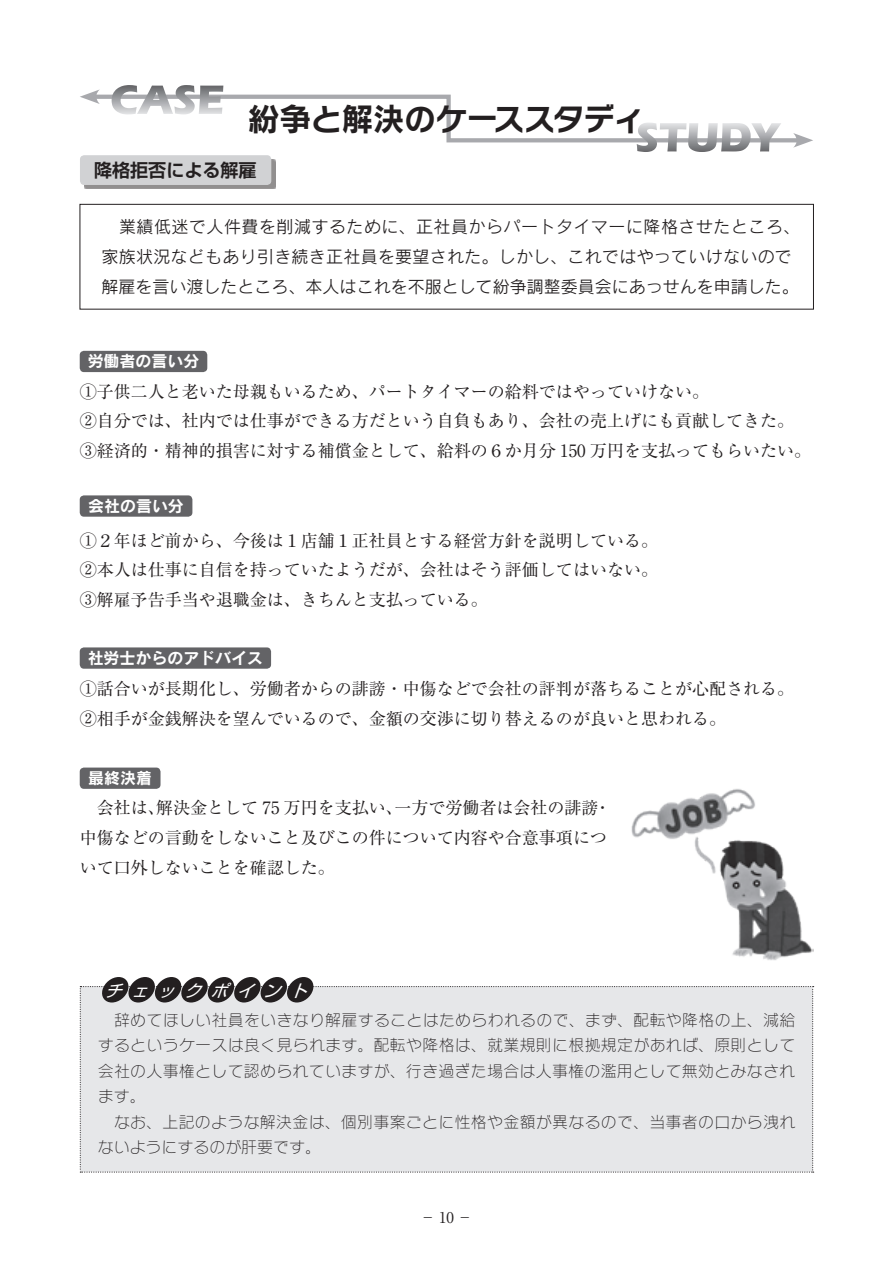
<style>
.page{position:relative;width:893px;height:1263px;background:#fff}
.page>*{position:absolute;margin:0;border:0;box-sizing:border-box;transform-origin:0 0}
.t1{font:31.95px "Rodin NTLG Pro B";letter-spacing:-.03em;color:#231f20}
.t2{font:700 18px "Shin Go Pr 6 De";color:#231f20}
.t3{font:16.95px/29.7px "Ryumin Pr 6 N";color:#231f20}
.t4{font:16.95px/29.7px "Rodin Pro M";letter-spacing:.015em;color:#231f20}
.本文{font:italic 16.65px "Shin Go Pr 6";color:#fff}
.t5{font:15.9px/25.5px "Rodin NTLG Pro L";letter-spacing:.02em;color:#231f20;text-align:justify}
.t6{font:15.9px "Rodin Pro B";color:#fff}
.t7{font:14.85px "Ryumin Pr 6 N";color:#231f20}
</style>
<div class="page">
<svg style="left:80px;top:85px;width:733px;height:67px"></svg>
<div style="left:84px;top:159px;width:192px;height:30px;background:#918f8f"></div>
<div style="left:80px;top:155px;width:191px;height:30px;background:#d1d2d4;border-radius:4px"></div>
<div style="left:80px;top:204px;width:734px;height:105px;border:1px solid #231f20"></div>
<div style="left:80px;top:351px;width:127px;height:21px;background:#636366;border-radius:4px"></div>
<div style="left:80px;top:647px;width:191px;height:22px;background:#636366;border-radius:4px"></div>
<div style="left:80px;top:767px;width:81px;height:22px;background:#636366;border-radius:4px"></div>
<div style="left:80px;top:495px;width:112px;height:22px;background:#636366;border-radius:4px"></div>
<svg style="left:80px;top:977px;width:734px;height:195px"></svg>
<img style="left:631px;top:789px;width:182px;height:171px">
<p class="t1" style="left:248px;top:97px;width:399px">紛争と解決のケーススタディ</p>
<p class="t2" style="left:94px;top:155px;width:164px">降格拒否による解雇</p>
<p class="t4" style="left:102px;top:212px;width:700px">　業績低迷で人件費を削減するために、正社員からパートタイマーに降格させたところ、家族状況などもあり引き続き正社員を要望された。しかし、これではやっていけないので解雇を言い渡したところ、本人はこれを不服として紛争調整委員会にあっせんを申請した。</p>
<p class="t6" style="left:88px;top:351px;width:113px">労働者の言い分</p>
<p class="t3" style="left:80px;top:376px;width:631px">①子供二人と老いた母親もいるため、パートタイマーの給料ではやっていけない。</p>
<p class="t3" style="left:80px;top:405px;width:716px">②自分では、社内では仕事ができる方だという自負もあり、会社の売上げにも貢献してきた。</p>
<p class="t3" style="left:80px;top:435px;width:733px">③経済的・精神的損害に対する補償金として、給料の６か月分 150 万円を支払ってもらいたい。</p>
<p class="t6" style="left:88px;top:495px;width:97px">会社の言い分</p>
<p class="t3" style="left:80px;top:524px;width:580px">①２年ほど前から、今後は１店舗１正社員とする経営方針を説明している。</p>
<p class="t3" style="left:80px;top:554px;width:580px">②本人は仕事に自信を持っていたようだが、会社はそう評価してはいない。</p>
<p class="t3" style="left:80px;top:584px;width:410px">③解雇予告手当や退職金は、きちんと支払っている。</p>
<p class="t6" style="left:88px;top:647px;width:177px">社労士からのアドバイス</p>
<p class="t3" style="left:80px;top:673px;width:716px">①話合いが長期化し、労働者からの誹謗・中傷などで会社の評判が落ちることが心配される。</p>
<p class="t3" style="left:80px;top:703px;width:648px">②相手が金銭解決を望んでいるので、金額の交渉に切り替えるのが良いと思われる。</p>
<p class="t6" style="left:88px;top:767px;width:65px">最終決着</p>
<p class="t3" style="left:80px;top:792px;width:533px">　会社は、解決金として 75 万円を支払い、一方で労働者は会社の誹謗・中傷などの言動をしないこと及びこの件について内容や合意事項について口外しないことを確認した。</p>
<p class="本文" style="left:105px;top:977px;width:212px">チェックポイント</p>
<p class="t5" style="left:98px;top:1006px;width:699px">　辞めてほしい社員をいきなり解雇することはためらわれるので、まず、配転や降格の上、減給するというケースは良く見られます。配転や降格は、就業規則に根拠規定があれば、原則として会社の人事権として認められていますが、行き過ぎた場合は人事権の濫用として無効とみなされます。</p>
<p class="t5" style="left:98px;top:1109px;width:699px">　なお、上記のような解決金は、個別事案ごとに性格や金額が異なるので、当事者の口から洩れないようにするのが肝要です。</p>
<p class="t7" style="left:420px;top:1205px;width:54px">－10－</p>
</div>
